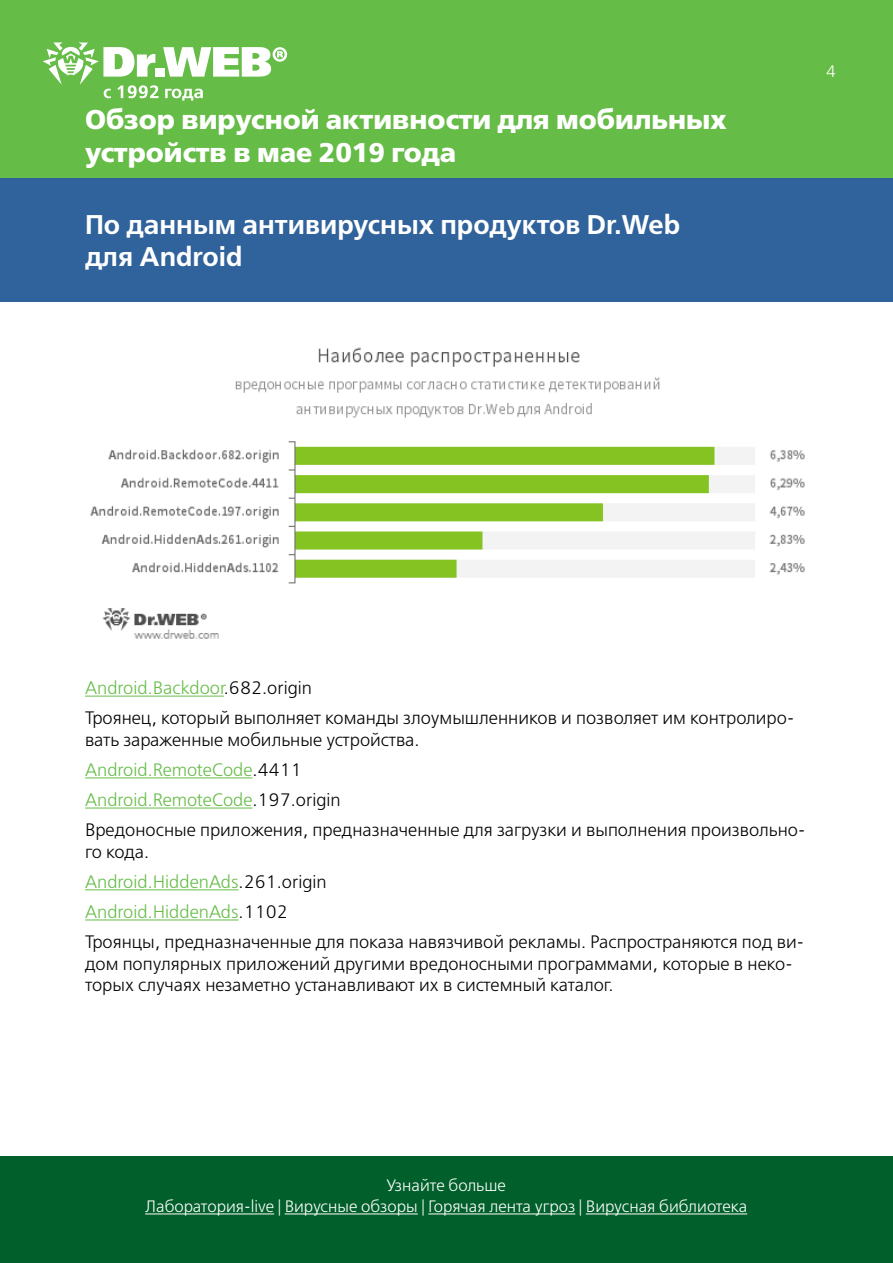
<style>
.page{position:relative;width:893px;height:1263px;background:#fff}
.page>*{position:absolute;margin:0;border:0;box-sizing:border-box;transform-origin:0 0}
.t1{font:700 27px/32.4px "Free Set";color:#fff}
.t2{font:600 27px/32.4px "Free Set";color:#fff}
.t3{font:300 18px/30.2px "Free Set";color:#000}
.t4{font:300 16.5px/21.6px "Free Set";color:#fff;text-align:center}
.t5{font:16.5px "Free Set";color:#fff}
.s1{color:#65bc46}
</style>
<div class="page">
<div style="left:0;top:0;width:893px;height:179px;background:#65bc46"></div>
<svg style="left:43px;top:43px;width:244px;height:58px"></svg>
<img style="left:90px;top:347px;width:715px;height:292px">
<div style="left:0;top:1157px;width:893px;height:106px;background:#005f2a"></div>
<hr style="left:145px;top:1213px;width:129px;height:1px;background:#fff">
<hr style="left:285px;top:1213px;width:133px;height:1px;background:#fff">
<hr style="left:428px;top:1213px;width:147px;height:1px;background:#fff">
<hr style="left:586px;top:1213px;width:161px;height:1px;background:#fff">
<div style="left:0;top:179px;width:893px;height:123px;background:#30629b"></div>
<hr style="left:85px;top:696px;width:139px;height:1px;background:#65bc46">
<hr style="left:85px;top:777px;width:168px;height:1px;background:#65bc46">
<hr style="left:85px;top:807px;width:168px;height:1px;background:#65bc46">
<hr style="left:85px;top:889px;width:154px;height:1px;background:#65bc46">
<hr style="left:85px;top:919px;width:154px;height:1px;background:#65bc46">
<h1 class="t1" style="left:85px;top:103px;width:643px">Обзор вирусной активности для мобильных устройств в мае 2019 года</h1>
<h1 class="t2" style="left:85px;top:207px;width:597px">По данным антивирусных продуктов Dr.Web для Android</h1>
<p class="t4" style="left:826px;top:60px;width:12px">4</p>
<p class="t3" style="left:85px;top:673px;width:711px"><span class="s1">Android.Backdoor</span>.682.origin<br>Троянец, который выполняет команды злоумышленников и позволяет им контролиро-</p>
<p class="t3" style="left:85px;top:724px;width:722px">вать зараженные мобильные устройства.<br><span class="s1">Android.RemoteCode</span>.4411<br><span class="s1">Android.RemoteCode</span>.197.origin<br>Вредоносные приложения, предназначенные для загрузки и выполнения произвольно-</p>
<p class="t3" style="left:85px;top:836px;width:720px">го кода.<br><span class="s1">Android.HiddenAds</span>.261.origin<br><span class="s1">Android.HiddenAds</span>.1102<br>Троянцы, предназначенные для показа навязчивой рекламы. Распространяются под ви-</p>
<p class="t3" style="left:85px;top:952px;width:709px;line-height:21.6px">дом популярных приложений другими вредоносными программами, которые в неко&shy;торых случаях незаметно устанавливают их в системный каталог.</p>
<p class="t4" style="left:145px;top:1174px;width:604px">Узнайте больше<br>Лаборатория-live | Вирусные обзоры | Горячая лента угроз | Вирусная библиотека</p>
<p class="t5" style="left:383px;top:1174px;width:37px">Узна</p>
<p class="t5" style="left:470px;top:1174px;width:42px">льше</p>
<p class="t5" style="left:126px;top:1196px;width:292px">Лаборатория-live | Вирусные обзоры</p>
<p class="t5" style="left:471px;top:1196px;width:297px">ая лента угроз | Вирусная библиотека</p>
</div>
